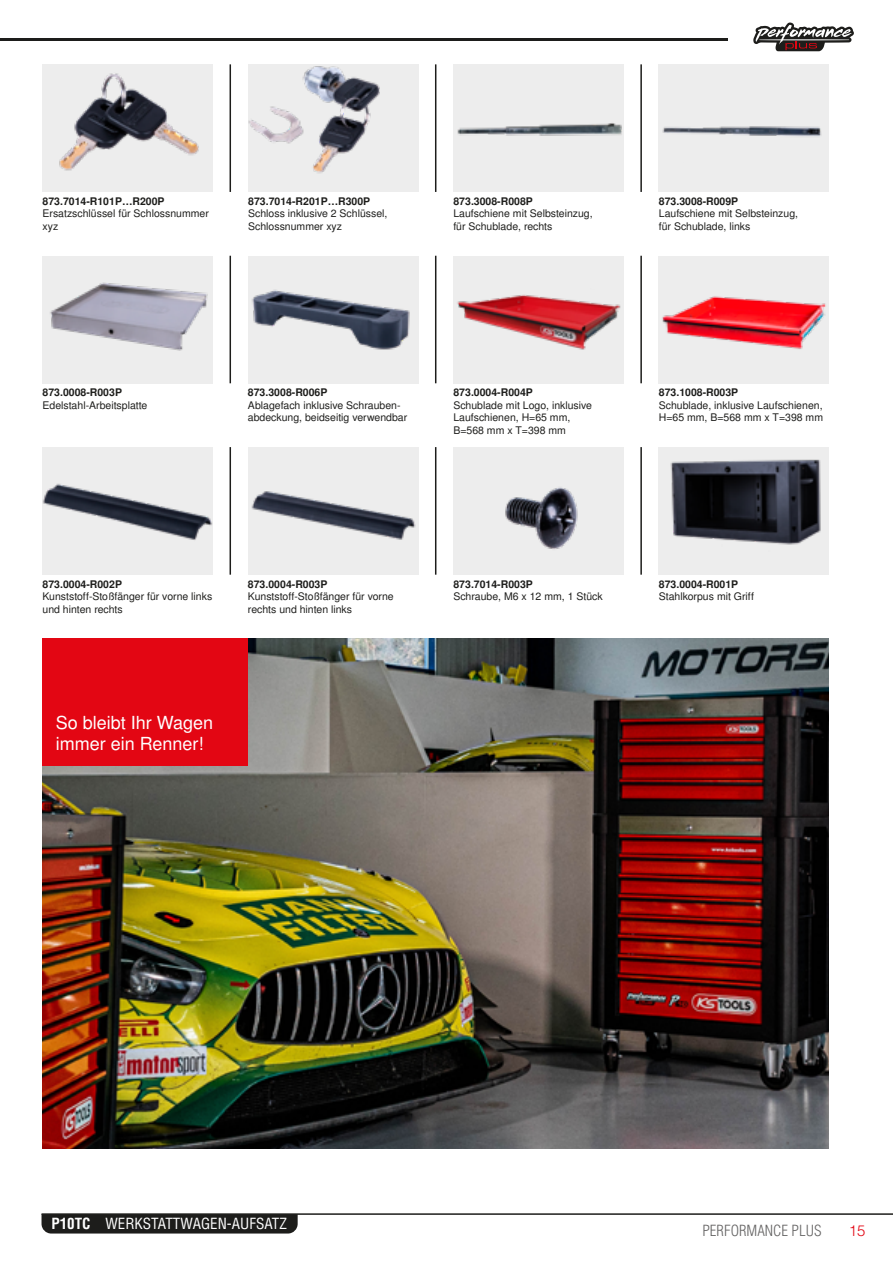
<style>
.page{position:relative;width:893px;height:1263px;background:#fff}
.page>*{position:absolute;margin:0;border:0;box-sizing:border-box;transform-origin:0 0}
.t1{font:18px/21.6px "KSTOOL Snimbus";color:#fff}
.t2{font:condensed 15px "Helvetica LT Std";color:#fff}
.t3{font:300 condensed 15px "Helvetica LT Std";color:#646363}
.t4{font:300 15px "Helvetica LT Std";color:#e30613}
.t5{font:10.5px/12.6px "KSTOOL Snimbus";color:#1d1d1b}
.t6{font:700 10.5px "KSTOOL Snimbus";color:#1d1d1b}
.s1{font-weight:700}
</style>
<div class="page">
<svg style="left:753px;top:23px;width:101px;height:28px"></svg>
<hr style="left:0;top:38px;width:727px;height:2px;background:#1d1d1b">
<hr style="left:42px;top:1213px;width:851px;height:2px;background:#1d1d1b">
<div style="left:42px;top:1214px;width:256px;height:19px;background:#1d1d1b"></div>
<img style="left:43px;top:64px;width:170px;height:128px">
<img style="left:248px;top:64px;width:170px;height:128px">
<div style="left:659px;top:447px;width:170px;height:128px;background:#ededed"></div>
<img style="left:670px;top:459px;width:151px;height:86px">
<div style="left:43px;top:256px;width:170px;height:127px;background:#ededed"></div>
<img style="left:50px;top:282px;width:158px;height:69px">
<img style="left:659px;top:256px;width:170px;height:127px">
<img style="left:248px;top:256px;width:170px;height:127px">
<div style="left:453px;top:64px;width:170px;height:128px;background:#ededed"></div>
<img style="left:457px;top:123px;width:165px;height:13px">
<div style="left:659px;top:64px;width:170px;height:128px;background:#ededed"></div>
<img style="left:662px;top:126px;width:160px;height:11px">
<img style="left:43px;top:447px;width:170px;height:128px">
<img style="left:248px;top:447px;width:170px;height:128px">
<img style="left:453px;top:447px;width:170px;height:128px">
<img style="left:43px;top:638px;width:786px;height:511px">
<div style="left:43px;top:638px;width:205px;height:128px;background:#e30613"></div>
<hr style="left:435px;top:64px;width:1px;height:128px;background:#1d1d1b">
<hr style="left:640px;top:64px;width:2px;height:128px;background:#1d1d1b">
<hr style="left:230px;top:64px;width:1px;height:128px;background:#1d1d1b">
<hr style="left:435px;top:256px;width:1px;height:127px;background:#1d1d1b">
<hr style="left:640px;top:256px;width:2px;height:127px;background:#1d1d1b">
<hr style="left:230px;top:256px;width:1px;height:127px;background:#1d1d1b">
<hr style="left:435px;top:447px;width:1px;height:128px;background:#1d1d1b">
<hr style="left:640px;top:447px;width:2px;height:128px;background:#1d1d1b">
<hr style="left:230px;top:447px;width:1px;height:128px;background:#1d1d1b">
<img style="left:453px;top:256px;width:170px;height:127px">
<p class="t6" style="left:43px;top:195px;width:124px">873.7014-R101P…R200P</p>
<p class="t5" style="left:43px;top:208px;width:168px">Ersatzschlüssel für Schlossnummer xyz</p>
<p class="t6" style="left:248px;top:195px;width:124px">873.7014-R201P…R300P</p>
<p class="t5" style="left:248px;top:208px;width:141px">Schloss inklusive 2 Schlüssel,<br>Schlossnummer xyz</p>
<p class="t6" style="left:453px;top:195px;width:81px">873.3008-R008P</p>
<p class="t5" style="left:453px;top:208px;width:141px">Laufschiene mit Selbsteinzug, für Schublade, rechts</p>
<p class="t6" style="left:659px;top:195px;width:81px">873.3008-R009P</p>
<p class="t5" style="left:659px;top:208px;width:141px">Laufschiene mit Selbsteinzug, für Schublade, links</p>
<p class="t6" style="left:43px;top:386px;width:81px">873.0008-R003P</p>
<p class="t5" style="left:43px;top:399px;width:106px">Edelstahl-Arbeitsplatte</p>
<p class="t6" style="left:248px;top:386px;width:81px">873.3008-R006P</p>
<p class="t5" style="left:248px;top:399px;width:161px">Ablagefach inklusive Schrauben&shy;abdeckung, beidseitig verwendbar</p>
<p class="t6" style="left:453px;top:386px;width:81px">873.0004-R004P</p>
<p class="t5" style="left:453px;top:399px;width:140px">Schublade mit Logo, inklusive<br>Laufschienen, H=65 mm,<br>B=568 mm x T=398 mm</p>
<p class="t6" style="left:659px;top:386px;width:81px">873.1008-R003P</p>
<p class="t5" style="left:659px;top:399px;width:166px">Schublade, inklusive Laufschienen,<br>H=65 mm, B=568 mm x T=398 mm</p>
<p class="t6" style="left:43px;top:577px;width:81px">873.0004-R002P</p>
<p class="t5" style="left:43px;top:590px;width:171px">Kunststoff-Stoßfänger für vorne links und hinten rechts</p>
<p class="t6" style="left:248px;top:577px;width:81px">873.0004-R003P</p>
<p class="t5" style="left:248px;top:590px;width:147px">Kunststoff-Stoßfänger für vorne rechts und hinten links</p>
<h1 class="t1" style="left:56px;top:712px;width:159px">So bleibt Ihr Wagen immer ein Renner!</h1>
<p class="t6" style="left:453px;top:577px;width:81px">873.7014-R003P</p>
<p class="t5" style="left:453px;top:590px;width:151px">Schraube, M6 x 12 mm, 1 Stück</p>
<p class="t6" style="left:659px;top:577px;width:81px">873.0004-R001P</p>
<p class="t5" style="left:659px;top:590px;width:97px">Stahlkorpus mit Griff</p>
<h2 class="t2" style="left:94px;top:1213px;width:123px">WERKSTATTWAGEN</h2>
<h2 class="t2" style="left:51px;top:1213px;width:120px"><span class="s1">P10TC</span> EINZELTEILE</h2>
<h2 class="t2" style="left:105px;top:1214px;width:183px">WERKSTATTWAGEN-AUFSATZ</h2>
<h2 class="t3" style="left:702px;top:1221px;width:121px">PERFORMANCE PLUS</h2>
<h2 class="t4" style="left:849px;top:1221px;width:18px">15</h2>
</div>
